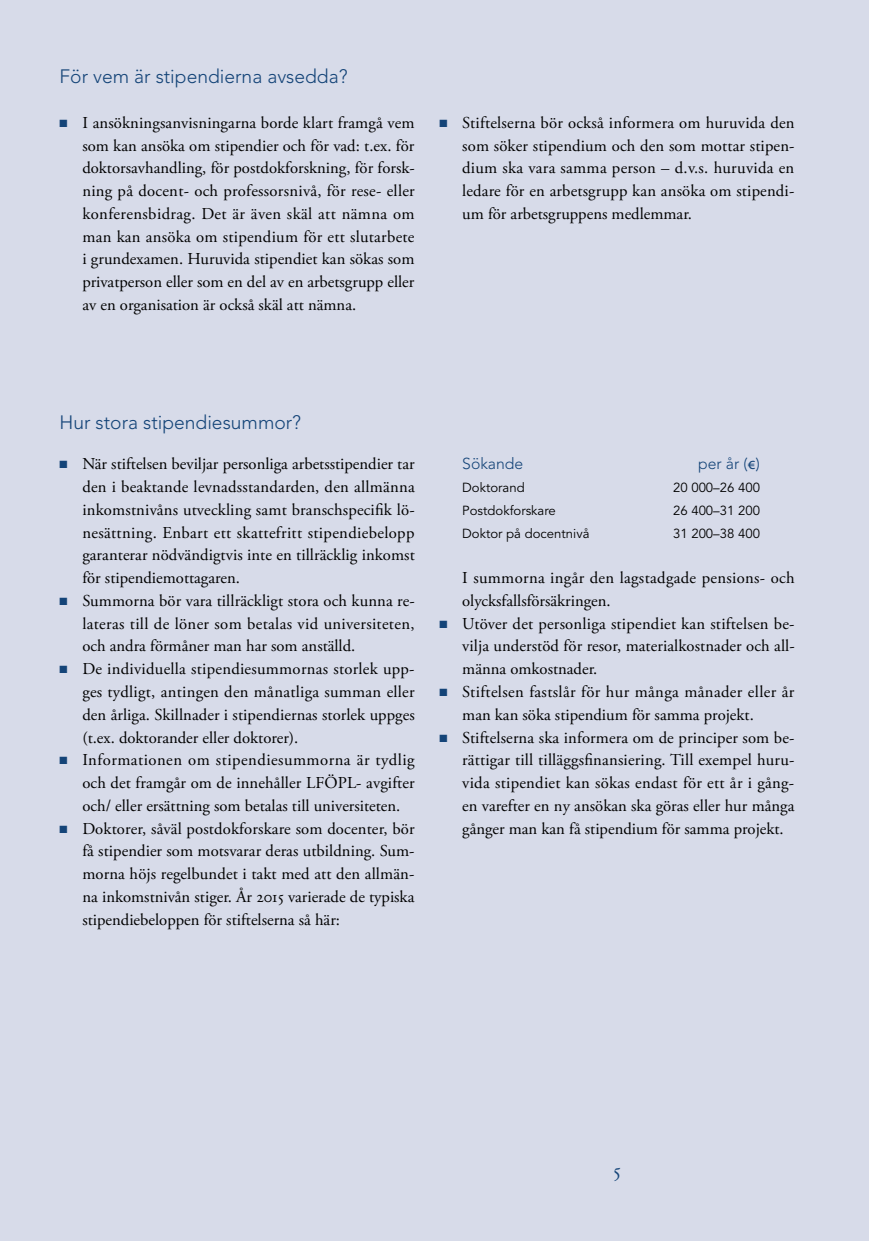
<style>
.page{position:relative;width:869px;height:1241px;background:#fff}
.page>*{position:absolute;margin:0;border:0;box-sizing:border-box;transform-origin:0 0}
.t1{font:21px "Adobe Garamond Regular SC";color:#144478}
.t2{font:300 19.25px "Avenir";color:#144478}
.t3{font:16.62px/22.8px "Adobe Garamond Pro";color:#000;text-align:justify}
.t4{font:16.62px/22.8px "Adobe Garamond Pro";letter-spacing:.02em;color:#000}
.t5{font:300 15.75px "Avenir";color:#144478}
.t6{font:13.12px "Avenir";color:#000}
.s1{color:#144478}
.s2{font-family:"Myriad Pro";font-weight:400}
</style>
<div class="page">
<div style="left:0;top:0;width:868px;height:1240px;background:#d7dbe9"></div>
<p class="t2" style="left:60px;top:65px;width:289px">För vem är stipendierna avsedda?</p>
<p class="t3" style="left:82px;top:112px;width:334px;text-indent:-23px"><span class="s1">■</span> I ansökningsanvisningarna borde klart framgå vem som kan ansöka om stipendier och för vad: t.ex. för doktorsavhandling, för postdokforskning, för forsk&shy;ning på docent- och professorsnivå, för rese- eller konferensbidrag. Det är även skäl att nämna om man kan ansöka om stipendium för ett slutarbete i grundexamen. Huruvida stipendiet kan sökas som privatperson eller som en del av en arbetsgrupp eller av en organisation är också skäl att nämna.</p>
<p class="t3" style="left:462px;top:112px;width:334px;text-indent:-23px"><span class="s1">■</span> Stiftelserna bör också informera om huruvida den som söker stipendium och den som mottar stipen&shy;dium ska vara samma person – d.v.s. huruvida en ledare för en arbetsgrupp kan ansöka om stipendi&shy;um för arbetsgruppens medlemmar.</p>
<p class="t2" style="left:60px;top:410px;width:243px">Hur stora stipendiesummor?</p>
<p class="t3" style="left:82px;top:453px;width:334px;text-indent:-23px"><span class="s1">■</span> När stiftelsen beviljar personliga arbetsstipendier tar den i beaktande levnadsstandarden, den allmänna inkomstnivåns utveckling samt branschspecifik lö&shy;nesättning. Enbart ett skattefritt stipendiebelopp garanterar nödvändigtvis inte en tillräcklig inkomst för stipendiemottagaren.</p>
<p class="t3" style="left:82px;top:589px;width:334px;text-indent:-23px"><span class="s1">■</span> Summorna bör vara tillräckligt stora och kunna re&shy;lateras till de löner som betalas vid universiteten, och andra förmåner man har som anställd.</p>
<p class="t3" style="left:82px;top:658px;width:334px;text-indent:-23px"><span class="s1">■</span> De individuella stipendiesummornas storlek upp&shy;ges tydligt, antingen den månatliga summan eller den årliga. Skillnader i stipendiernas storlek uppges (t.ex. doktorander eller doktorer).</p>
<p class="t3" style="left:82px;top:749px;width:334px;text-indent:-23px"><span class="s1">■</span> Informationen om stipendiesummorna är tydlig och det framgår om de innehåller LFÖPL- avgifter och/ eller ersättning som betalas till universiteten.</p>
<p class="t3" style="left:82px;top:817px;width:333px;text-indent:-23px"><span class="s1">■</span> Doktorer, såväl postdokforskare som docenter, bör få stipendier som motsvarar deras utbildning. Sum&shy;morna höjs regelbundet i takt med att den allmän&shy;na inkomstnivån stiger. År 2015 varierade de typiska stipendiebeloppen för stiftelserna så här:</p>
<p class="t5" style="left:462px;top:454px;width:62px">Sökande</p>
<p class="t5" style="left:697px;top:454px;width:63px">per år (<span class="s2">€</span>)</p>
<p class="t6" style="left:462px;top:480px;width:64px">Doktorand</p>
<p class="t6" style="left:672px;top:480px;width:88px">20 000–26 400</p>
<p class="t6" style="left:462px;top:502px;width:95px">Postdokforskare</p>
<p class="t6" style="left:672px;top:502px;width:88px">26 400–31 200</p>
<p class="t6" style="left:462px;top:525px;width:129px">Doktor på docentnivå</p>
<p class="t6" style="left:672px;top:525px;width:88px">31 200–38 400</p>
<p class="t3" style="left:462px;top:567px;width:334px">I summorna ingår den lagstadgade pensions- och olycksfallsförsäkringen.</p>
<p class="t3" style="left:462px;top:612px;width:334px;text-indent:-23px"><span class="s1">■</span> Utöver det personliga stipendiet kan stiftelsen be&shy;vilja understöd för resor, materialkostnader och all&shy;männa omkostnader.</p>
<p class="t4" style="left:462px;top:680px;width:333px;text-indent:-23px"><span class="s1">■</span> Stiftelsen fastslår för hur många månader eller år man kan söka stipendium för samma projekt.</p>
<p class="t3" style="left:462px;top:726px;width:334px;text-indent:-23px"><span class="s1">■</span> Stiftelserna ska informera om de principer som be&shy;rättigar till tilläggsfinansiering. Till exempel huru&shy;vida stipendiet kan sökas endast för ett år i gång&shy;en varefter en ny ansökan ska göras eller hur många gånger man kan få stipendium för samma projekt.</p>
<p class="t1" style="left:612px;top:1158px;width:9px">5</p>
</div>
